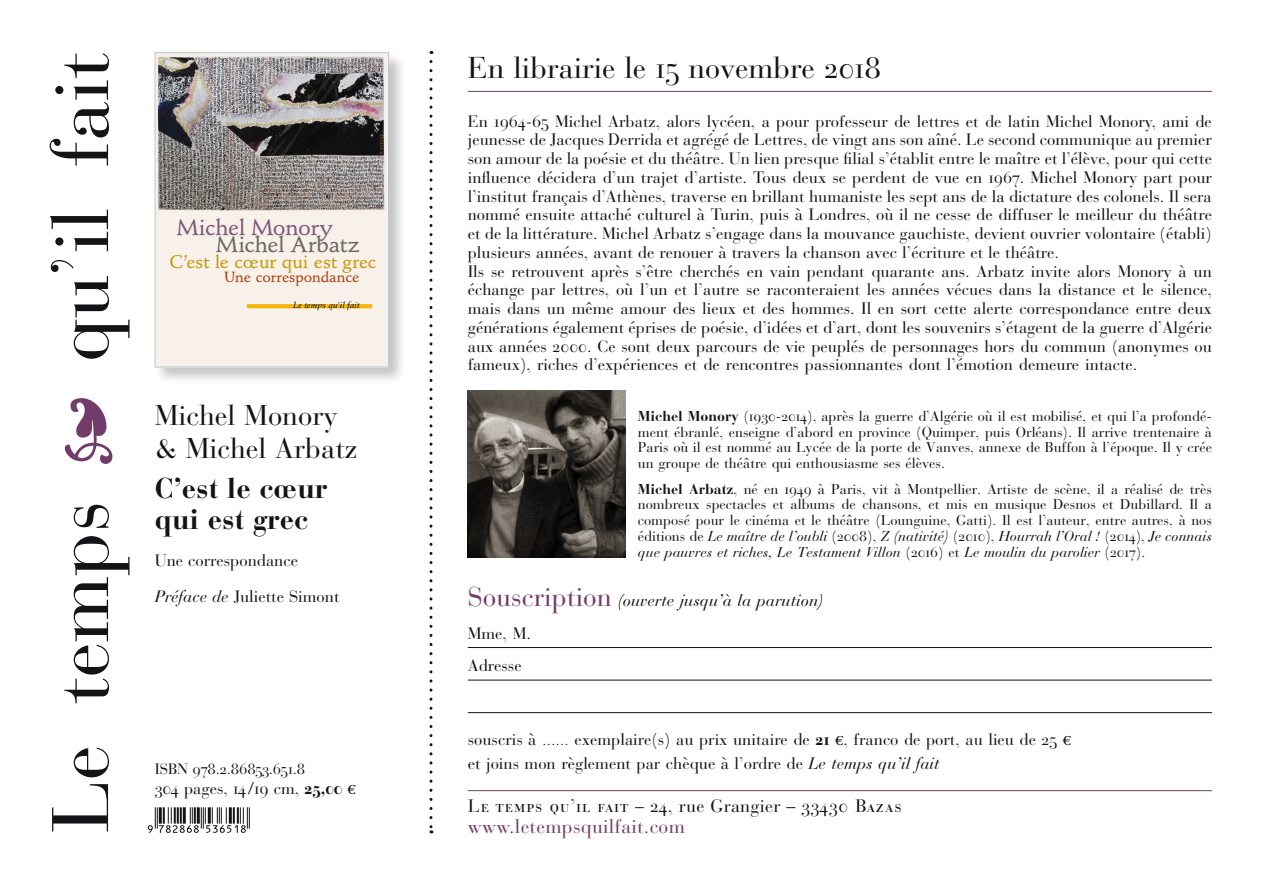
<style>
.page{position:relative;width:1263px;height:893px;background:#fff}
.page>*{position:absolute;margin:0;border:0;box-sizing:border-box;transform-origin:0 0}
.t1{font:79.5px "Bauer Bodoni";color:#141417}
.t2{font:30px "Bauer Bodoni";color:#141417}
.t3{font:28.5px/33px "Bauer Bodoni";color:#141417}
.t4{font:700 28.5px/31.5px "Bauer Bodoni";color:#141417}
.t5{font:500 22.2px "Stempel Schneidler";letter-spacing:-.02em;color:#7e587c}
.t6{font:500 22.2px "Stempel Schneidler";letter-spacing:-.01em;color:#6b6764}
.t7{font:19.5px "Bauer Bodoni";letter-spacing:.015em;color:#723c6a}
.t8{font:500 18.15px "Stempel Schneidler";letter-spacing:-.005em;color:#c59a08}
.t9{font:18px "Bauer Bodoni Roman SC";letter-spacing:.05em;color:#141417}
.t10{font:16.5px/18.8px "Bauer Bodoni";color:#141417}
.t11{font:italic 16.5px/32.5px "Bauer Bodoni";color:#141417}
.t12{font:15px "Bauer Bodoni Roman SC";letter-spacing:-.005em;color:#141417}
.t13{font:500 14.55px "Stempel Schneidler";letter-spacing:-.005em;color:#ab4313}
.t14{font:14.25px/15.8px "Bauer Bodoni";color:#141417;text-align:justify}
.t15{font:italic 8.7px "Stempel Schneidler Med";letter-spacing:.01em;color:#151517}
.s1{font-family:"Maxime Ornements";color:#723c6a}
.s2{font-family:"Boberia LL";font-weight:300}
.s3{font-style:italic}
.s4{font-family:"Bauer Bodoni"}
.s5{font-family:"Bauer Bodoni Roman SC"}
.s6{font-family:"Bauer Bodoni Bold Os F"}
.s7{font-family:"Euro Serif";font-size:13.2px}
.s8{font-weight:700}
.s9{font-family:"Bauer Bodoni Roman Os F"}
.s10{font-style:normal;font-size:27px;color:#723c6a}
.s11{font-style:normal}
.s12{font-size:13.5px}
</style>
<div class="page">
<hr style="left:468px;top:91px;width:744px;height:1px;background:#723c6a">
<hr style="left:468px;top:647px;width:744px;height:1px;background:#141417">
<hr style="left:468px;top:680px;width:744px;height:1px;background:#141417">
<hr style="left:468px;top:712px;width:744px;height:1px;background:#141417">
<div style="left:153px;top:50px;width:256px;height:337px;background:#141417;opacity:.25"></div>
<div style="left:155px;top:53px;width:233px;height:314px;background:#f7f1ea"></div>
<img style="left:158px;top:56px;width:227px;height:154px">
<svg style="left:247px;top:304px;width:125px;height:4px"></svg>
<div style="left:155px;top:53px;width:234px;height:314px;border:1px solid #c3c5c8"></div>
<img style="left:468px;top:391px;width:157px;height:166px">
<svg style="left:429px;top:61px;width:3px;height:772px"></svg>
<hr style="left:468px;top:790px;width:744px;height:1px;background:#723c6a">
<svg style="left:148px;top:807px;width:102px;height:26px"></svg>
<h1 class="t1" style="left:33px;top:833px;width:782px;rotate:-90deg">Le temps <span class="s1">k</span> qu’il fait</h1>
<h3 class="t5" style="left:177px;top:215px;width:157px">Michel Monory</h3>
<h3 class="t6" style="left:216px;top:231px;width:145px">Michel Arbatz</h3>
<p class="t8" style="left:169px;top:251px;width:208px">C’est le cœur qui est grec</p>
<p class="t13" style="left:224px;top:268px;width:137px">Une correspondance</p>
<p class="t15" style="left:293px;top:300px;width:68px">Le temps qu<span class="s2">’</span>il fait</p>
<h3 class="t3" style="left:155px;top:399px;width:204px">Michel Monory &amp; Michel Arbatz</h3>
<h3 class="t4" style="left:155px;top:472px;width:174px">C’est le cœur qui est grec</h3>
<p class="t10" style="left:155px;top:551px;width:145px">Une correspondance</p>
<p class="t10" style="left:155px;top:588px;width:186px"><span class="s3">Préface de</span> Juliette Simont</p>
<p class="t12" style="left:155px;top:760px;width:152px"><span class="s4">ISBN</span> 978.2.86853.651.8</p>
<p class="t10" style="left:155px;top:779px;width:202px"><span class="s5">304</span> pages, <span class="s5">14/19</span> cm, <span class="s6">25,00</span> <span class="s7">€</span></p>
<h2 class="t2" style="left:468px;top:50px;width:415px">En librairie le <span class="s5">15</span> novembre <span class="s5">2018</span></h2>
<p class="t10" style="left:468px;top:112px;width:746px">En <span class="s5">1964-65</span> Michel Arbatz, alors lycéen, a pour professeur de lettres et de latin Michel Monory, ami de jeunesse de Jacques Derrida et agrégé de Lettres, de vingt ans son aîné. Le second communique au premier son amour de la poésie et du théâtre. Un lien presque filial s’établit entre le maître et l’élève, pour qui cette influence décidera d’un trajet d’artiste. Tous deux se perdent de vue en <span class="s5">1967</span>. Michel Monory part pour l’institut français d’Athènes, traverse en brillant humaniste les sept ans de la dictature des colonels. Il sera nommé ensuite attaché culturel à Turin, puis à Londres, où il ne cesse de diffuser le meilleur du théâtre et de la littérature. Michel Arbatz s’engage dans la mouvance gauchiste, devient ouvrier volontaire (établi) plusieurs années, avant de renouer à travers la chanson avec l’écriture et le théâtre.<br>Ils se retrouvent après s’être cherchés en vain pendant quarante ans. Arbatz invite alors Monory à un échange par lettres, où l’un et l’autre se raconteraient les années vécues dans la distance et le silence, mais dans un même amour des lieux et des hommes. Il en sort cette alerte correspondance entre deux générations également éprises de poésie, d’idées et d’art, dont les souvenirs s’étagent de la guerre d’Algérie aux années <span class="s5">2000</span>. Ce sont deux parcours de vie peuplés de personnages hors du commun (anonymes ou fameux), riches d’expériences et de rencontres passionnantes dont l’émotion demeure intacte.</p>
<p class="t14" style="left:638px;top:408px;width:576px"><span class="s8">Michel Monory</span> (<span class="s9">1930-2014</span>), après la guerre d’Algérie où il est mobilisé, et qui l’a profondé&shy;ment ébranlé, enseigne d’abord en province (Quimper, puis Orléans). Il arrive trentenaire à Paris où il est nommé au Lycée de la porte de Vanves, annexe de Buffon à l’époque. Il y crée un groupe de théâtre qui enthousiasme ses élèves.</p>
<p class="t14" style="left:638px;top:481px;width:576px"><span class="s8">Michel Arbatz</span>, né en <span class="s5">1949</span> à Paris, vit à Montpellier. Artiste de scène, il a réalisé de très nombreux spectacles et albums de chansons, et mis en musique Desnos et Dubillard. Il a composé pour le cinéma et le théâtre (Lounguine, Gatti). Il est l’auteur, entre autres, à nos éditions de <span class="s3">Le maître de l’oubli</span> (<span class="s5">2008</span>), <span class="s3">Z (nativité)</span> (<span class="s5">2010</span>), <span class="s3">Hourrah l’Oral !</span> (<span class="s5">2014</span>), <span class="s3">Je connais que pauvres et riches, Le Testament Villon</span> (<span class="s5">2016</span>) et <span class="s3">Le moulin du parolier</span> (<span class="s5">2017</span>).</p>
<p class="t11" style="left:468px;top:584px;width:357px"><span class="s10">Souscription</span> (ouverte jusqu’à la parution)<br><span class="s11">Mme, M.<br>Adresse</span></p>
<p class="t10" style="left:468px;top:727px;width:605px;line-height:24px">souscris à <span class="s12">……</span> exemplaire(s) au prix unitaire de <span class="s6">21</span> <span class="s7">€</span>, franco de port, au lieu de <span class="s9">25</span> <span class="s7">€ </span>et joins mon règlement par chèque à l’ordre de <span class="s3">Le temps qu’il fait</span></p>
<p class="t9" style="left:468px;top:795px;width:435px">Le temps qu’il fait <span class="s4">–</span> 24, <span class="s4">rue Grangier –</span> 33430 Bazas</p>
<p class="t7" style="left:468px;top:815px;width:219px">www.letempsquilfait.com</p>
</div>
